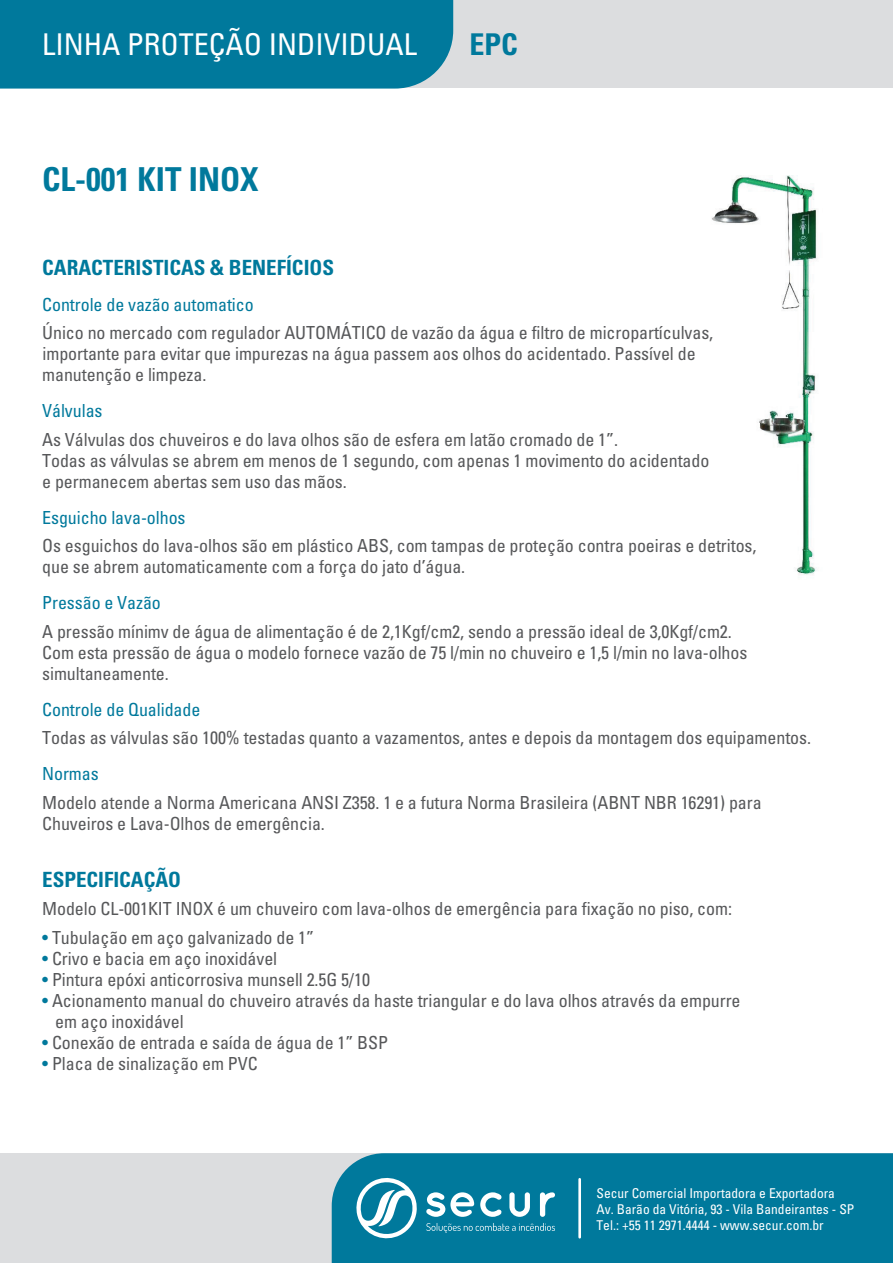
<style>
.page{position:relative;width:893px;height:1263px;background:#fff}
.page>*{position:absolute;margin:0;border:0;box-sizing:border-box;transform-origin:0 0}
.t1{font:700 condensed 33px "Univers";color:#00799c}
.t2{font:condensed 30px "Univers";color:#fff}
.t3{font:700 condensed 30px "Univers";color:#00799c}
.t4{font:700 condensed 21px "Univers";color:#00799c}
.t5{font:condensed 18px/21px "Univers";letter-spacing:-.005em;color:#57585a}
.t6{font:condensed 18px "Univers";letter-spacing:-.005em;color:#00799c}
.t7{font:condensed 13.5px/16.2px "Univers";color:#fff}
.s1{color:#00799c}
</style>
<div class="page">
<img style="left:711px;top:175px;width:106px;height:400px">
<div style="left:0;top:1153px;width:893px;height:110px;background:#dcdddf"></div>
<div style="left:332px;top:1153px;width:561px;height:110px;background:#00799c"></div>
<svg style="left:354px;top:1174px;width:63px;height:68px;background:#4ea2ba"></svg>
<svg style="left:426px;top:1192px;width:129px;height:25px;background:#67afc4"></svg>
<svg style="left:426px;top:1223px;width:129px;height:10px"></svg>
<hr style="left:578px;top:1179px;width:3px;height:58px;background:#fff">
<div style="left:300px;top:0;width:593px;height:88px;background:#dcdddf"></div>
<div style="left:0;top:0;width:453px;height:89px;background:#00799c"></div>
<h2 class="t2" style="left:42px;top:26px;width:377px">LINHA PROTEÇÃO INDIVIDUAL</h2>
<h2 class="t3" style="left:469px;top:26px;width:50px">EPC</h2>
<h1 class="t1" style="left:42px;top:159px;width:218px">CL-001 KIT INOX</h1>
<p class="t4" style="left:42px;top:254px;width:293px">CARACTERISTICAS &amp; BENEFÍCIOS</p>
<p class="t6" style="left:42px;top:293px;width:213px">Controle de vazão automatico</p>
<p class="t5" style="left:42px;top:322px;width:673px">Único no mercado com regulador AUTOMÁTICO de vazão da água e filtro de micropartículvas, importante para evitar que impurezas na água passem aos olhos do acidentado. Passível de manutenção e limpeza.</p>
<p class="t6" style="left:42px;top:399px;width:62px">Válvulas</p>
<p class="t5" style="left:42px;top:428px;width:669px">As Válvulas dos chuveiros e do lava olhos são de esfera em latão cromado de 1”.<br>Todas as válvulas se abrem em menos de 1 segundo, com apenas 1 movimento do acidentado e permanecem abertas sem uso das mãos.</p>
<p class="t6" style="left:42px;top:506px;width:145px">Esguicho lava-olhos</p>
<p class="t5" style="left:42px;top:535px;width:716px">Os esguichos do lava-olhos são em plástico ABS, com tampas de proteção contra poeiras e detritos, que se abrem automaticamente com a força do jato d’água.</p>
<p class="t6" style="left:42px;top:591px;width:120px">Pressão e Vazão</p>
<p class="t5" style="left:42px;top:620px;width:707px">A pressão mínimv de água de alimentação é de 2,1Kgf/cm2, sendo a pressão ideal de 3,0Kgf/cm2.<br>Com esta pressão de água o modelo fornece vazão de 75 l/min no chuveiro e 1,5 l/min no lava-olhos simultaneamente.</p>
<p class="t6" style="left:42px;top:698px;width:160px">Controle de Qualidade</p>
<p class="t5" style="left:42px;top:727px;width:770px">Todas as válvulas são 100% testadas quanto a vazamentos, antes e depois da montagem dos equipamentos.</p>
<p class="t6" style="left:42px;top:762px;width:58px">Normas</p>
<p class="t5" style="left:42px;top:791px;width:721px">Modelo atende a Norma Americana ANSI Z358. 1 e a futura Norma Brasileira (ABNT NBR 16291) para<br>Chuveiros e Lava-Olhos de emergência.</p>
<p class="t4" style="left:42px;top:866px;width:140px">ESPECIFICAÇÃO</p>
<p class="t5" style="left:42px;top:898px;width:691px">Modelo CL-001KIT INOX é um chuveiro com lava-olhos de emergência para fixação no piso, com:</p>
<p class="t5" style="left:42px;top:926px;width:273px"><span class="s1">•</span> Tubulação em aço galvanizado de 1”</p>
<p class="t5" style="left:42px;top:947px;width:237px"><span class="s1">•</span> Crivo e bacia em aço inoxidável</p>
<p class="t5" style="left:42px;top:968px;width:329px"><span class="s1">•</span> Pintura epóxi anticorrosiva munsell 2.5G 5/10</p>
<p class="t5" style="left:55px;top:989px;width:687px;text-indent:-13px"><span class="s1">•</span> Acionamento manual do chuveiro através da haste triangular e do lava olhos através da empurre em aço inoxidável</p>
<p class="t5" style="left:42px;top:1031px;width:347px"><span class="s1">•</span> Conexão de entrada e saída de água de 1” BSP</p>
<p class="t5" style="left:42px;top:1052px;width:217px"><span class="s1">•</span> Placa de sinalização em PVC</p>
<p class="t7" style="left:596px;top:1184px;width:259px">Secur Comercial Importadora e Exportadora<br>Av. Barão da Vitória, 93 - Vila Bandeirantes - SP<br>Tel.: +55 11 2971.4444 - www.secur.com.br</p>
</div>
